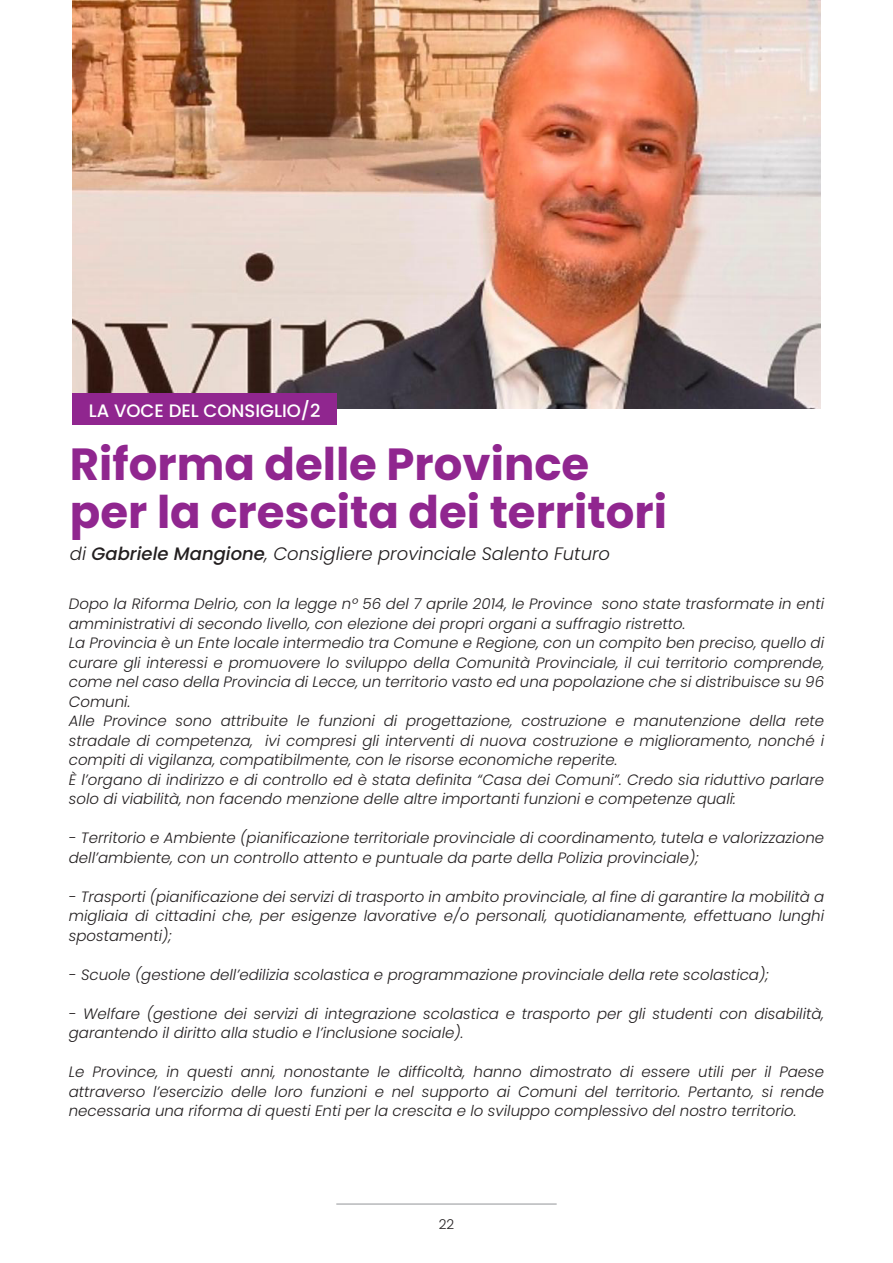
<style>
.page{position:relative;width:893px;height:1263px;background:#fff}
.page>*{position:absolute;margin:0;border:0;box-sizing:border-box;transform-origin:0 0}
.t1{font:700 45px/48px "Poppins";color:#90268f}
.t2{font:italic 300 18px "Poppins";color:#231f20}
.t3{font:500 18px "Poppins";color:#fff}
.t4{font:italic 300 15px/19.5px "Poppins";color:#231f20}
.t5{font:300 13.5px "Poppins";color:#231f20}
.s1{font-weight:500}
</style>
<div class="page">
<hr style="left:336px;top:1204px;width:221px;height:1px;background:#939598">
<img style="left:72px;top:0;width:749px;height:408px">
<div style="left:72px;top:393px;width:265px;height:31px;background:#90268f"></div>
<p class="t3" style="left:89px;top:400px;width:233px">LA VOCE DEL CONSIGLIO/2</p>
<h1 class="t1" style="left:70px;top:440px;width:598px">Riforma delle Province per la crescita dei territori</h1>
<p class="t2" style="left:70px;top:543px;width:542px">di <span class="s1">Gabriele Mangione</span>, Consigliere provinciale Salento Futuro</p>
<p class="t4" style="left:69px;top:594px;width:757px">Dopo la Riforma Delrio, con la legge nº 56 del 7 aprile 2014, le Province sono state trasformate in enti amministrativi di secondo livello, con elezione dei propri organi a suffragio ristretto.<br>La Provincia è un Ente locale intermedio tra Comune e Regione, con un compito ben preciso, quello di curare gli interessi e promuovere lo sviluppo della Comunità Provinciale, il cui territorio comprende, come nel caso della Provincia di Lecce, un territorio vasto ed una popolazione che si distribuisce su 96<br>Comuni.<br>Alle Province sono attribuite le funzioni di progettazione, costruzione e manutenzione della rete stradale di competenza, ivi compresi gli interventi di nuova costruzione e miglioramento, nonché i compiti di vigilanza, compatibilmente, con le risorse economiche reperite.<br>È l’organo di indirizzo e di controllo ed è stata definita “Casa dei Comuni”. Credo sia riduttivo parlare solo di viabilità, non facendo menzione delle altre importanti funzioni e competenze quali:</p>
<p class="t4" style="left:69px;top:828px;width:757px">- Territorio e Ambiente (pianificazione territoriale provinciale di coordinamento, tutela e valorizzazione dell’ambiente, con un controllo attento e puntuale da parte della Polizia provinciale);</p>
<p class="t4" style="left:69px;top:887px;width:757px;text-align:justify">- Trasporti (pianificazione dei servizi di trasporto in ambito provinciale, al fine di garantire la mobilità a migliaia di cittadini che, per esigenze lavorative e/o personali, quotidianamente, effettuano lunghi spostamenti);</p>
<p class="t4" style="left:69px;top:965px;width:701px">- Scuole (gestione dell’edilizia scolastica e programmazione provinciale della rete scolastica);</p>
<p class="t4" style="left:69px;top:1004px;width:757px">- Welfare (gestione dei servizi di integrazione scolastica e trasporto per gli studenti con disabilità, garantendo il diritto alla studio e l’inclusione sociale).</p>
<p class="t4" style="left:69px;top:1062px;width:757px;text-align:justify">Le Province, in questi anni, nonostante le difficoltà, hanno dimostrato di essere utili per il Paese attraverso l’esercizio delle loro funzioni e nel supporto ai Comuni del territorio. Pertanto, si rende necessaria una riforma di questi Enti per la crescita e lo sviluppo complessivo del nostro territorio.</p>
<p class="t5" style="left:439px;top:1216px;width:17px">22</p>
</div>
